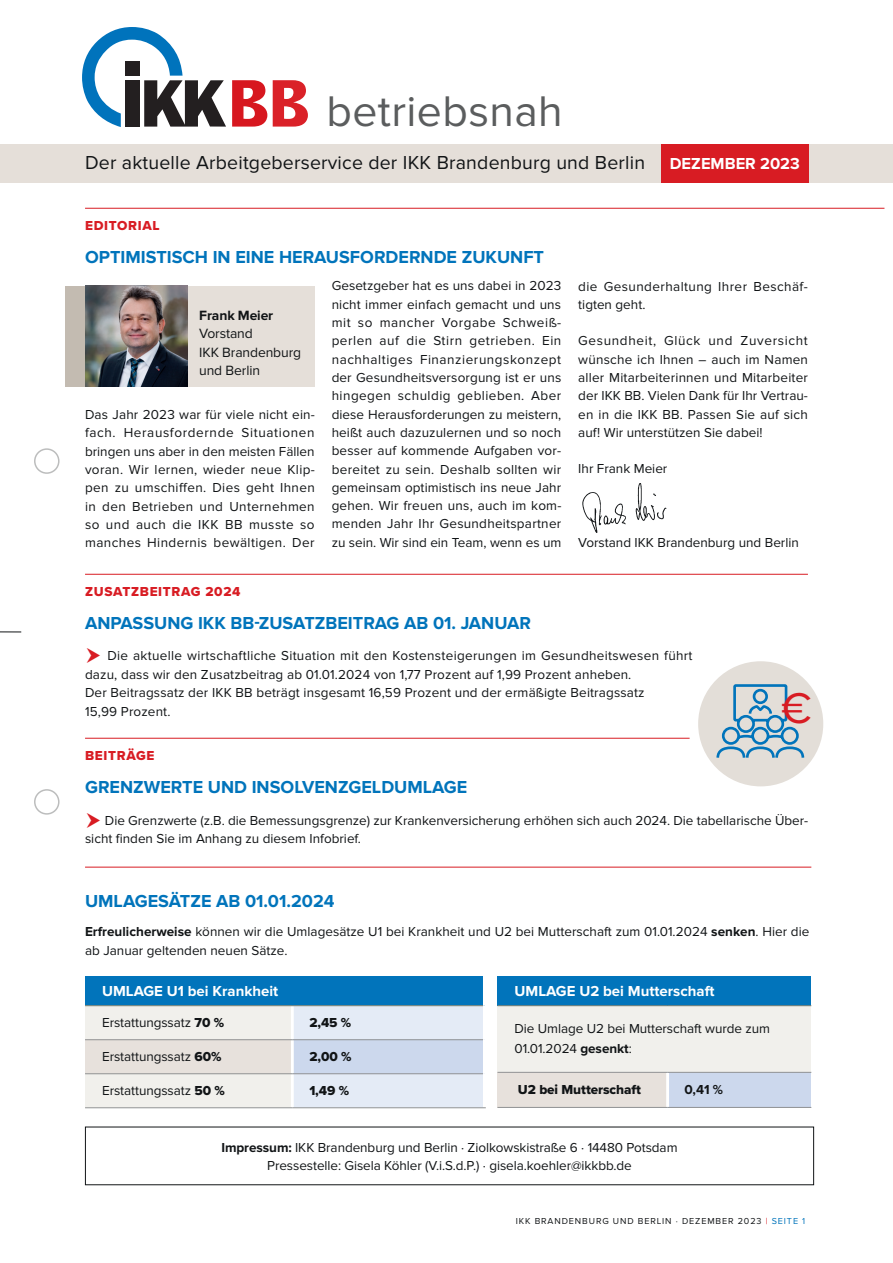
<style>
.page{position:relative;width:893px;height:1263px;background:#fff}
.page>*{position:absolute;margin:0;border:0;box-sizing:border-box;transform-origin:0 0}
.t1{font:44.55px "Proxima Nova";color:#d81c23}
.t2{font:44.4px "Proxima Nova";letter-spacing:.01em;color:#5b5d5e}
.t3{font:19.5px "Proxima Nova";letter-spacing:.01em;color:#111416}
.t4{font:700 18px "Proxima Nova";color:#0174bb}
.t5{font:700 16.5px "Proxima Nova";color:#fff}
.t6{font:700 15px "Proxima Nova";color:#fff}
.t7{font:13.95px/18.6px "Proxima Nova";letter-spacing:-.01em;color:#111416}
.t8{font:700 13.95px "Proxima Nova";letter-spacing:-.01em;color:#111416}
.t9{font:13.5px/18.3px "Proxima Nova";color:#111416}
.t10{font:13.5px/18.3px "Proxima Nova";letter-spacing:.03em;color:#111416}
.t11{font:13.5px "Proxima Nova Extrabld";letter-spacing:.05em;color:#d81c23}
.t12{font:13.5px "Proxima Nova Extrabld";letter-spacing:-.005em;color:#111416}
.t13{font:700 13.5px "Proxima Nova";color:#111416}
.t14{font:9px "Proxima Nova";letter-spacing:.1em;color:#111416}
.s1{font-weight:700}
.s2{font-family:"Proxima Nova Extrabld"}
.s3{color:#d81c23}
.s4{color:#0174bb}
</style>
<div class="page">
<div style="left:34px;top:448px;width:26px;height:26px;border:2px solid #bcbdbd;border-radius:50%"></div>
<div style="left:34px;top:789px;width:26px;height:26px;border:2px solid #bcbdbd;border-radius:50%"></div>
<svg style="left:0;top:631px;width:21px;height:1px"></svg>
<div style="left:0;top:144px;width:893px;height:39px;background:#e5dfd9"></div>
<svg style="left:82px;top:27px;width:144px;height:100px"></svg>
<div style="left:125px;top:62px;width:15px;height:14px;background:#231f20"></div>
<div style="left:125px;top:80px;width:15px;height:47px;background:#231f20"></div>
<svg style="left:232px;top:80px;width:35px;height:47px"></svg>
<svg style="left:273px;top:80px;width:35px;height:47px"></svg>
<hr style="left:85px;top:208px;width:799px;height:1px;background:#d81c23">
<hr style="left:85px;top:574px;width:723px;height:1px;background:#d81c23">
<img style="left:582px;top:483px;width:85px;height:50px">
<div style="left:66px;top:286px;width:249px;height:100px;background:#e5dfd9"></div>
<img style="left:85px;top:286px;width:103px;height:100px">
<div style="left:66px;top:286px;width:19px;height:100px;background:#c3bbb1"></div>
<div style="left:661px;top:144px;width:148px;height:39px;background:#d81c23"></div>
<div style="left:698px;top:661px;width:125px;height:125px;background:#e3ded8;border-radius:50%"></div>
<svg style="left:716px;top:684px;width:89px;height:74px"></svg>
<hr style="left:85px;top:738px;width:605px;height:1px;background:#d81c23">
<hr style="left:85px;top:867px;width:726px;height:1px;background:#d81c23">
<div style="left:85px;top:976px;width:399px;height:30px;background:#0174bb"></div>
<svg style="left:85px;top:1006px;width:398px;height:101px"></svg>
<div style="left:85px;top:1040px;width:207px;height:34px;background:#e7e1dc"></div>
<div style="left:292px;top:1040px;width:192px;height:34px;background:#ccd8ed"></div>
<hr style="left:483px;top:976px;width:3px;height:30px;background:#fff">
<hr style="left:291px;top:1006px;width:3px;height:33px;background:#fff">
<hr style="left:291px;top:1040px;width:3px;height:33px;background:#fff">
<hr style="left:483px;top:1040px;width:3px;height:34px;background:#fff">
<hr style="left:291px;top:1074px;width:3px;height:33px;background:#fff">
<hr style="left:85px;top:1039px;width:207px;height:1px;background:#919394">
<hr style="left:292px;top:1039px;width:191px;height:1px;background:#919394">
<hr style="left:85px;top:1073px;width:207px;height:1px;background:#919394">
<hr style="left:292px;top:1073px;width:191px;height:1px;background:#919394">
<hr style="left:85px;top:1107px;width:207px;height:1px;background:#919394">
<hr style="left:292px;top:1107px;width:194px;height:1px;background:#919394">
<hr style="left:85px;top:1005px;width:207px;height:1px;background:#878775">
<hr style="left:292px;top:1005px;width:191px;height:1px;background:#878775">
<div style="left:497px;top:976px;width:314px;height:30px;background:#0174bb"></div>
<div style="left:497px;top:1006px;width:314px;height:66px;background:#f1f0ec"></div>
<div style="left:497px;top:1072px;width:171px;height:35px;background:#e7e1dc"></div>
<div style="left:668px;top:1072px;width:143px;height:35px;background:#ccd8ed"></div>
<hr style="left:666px;top:1073px;width:3px;height:34px;background:#fff">
<hr style="left:497px;top:1072px;width:171px;height:1px;background:#919394">
<hr style="left:668px;top:1072px;width:143px;height:1px;background:#919394">
<hr style="left:497px;top:1107px;width:171px;height:1px;background:#919394">
<hr style="left:668px;top:1107px;width:143px;height:1px;background:#919394">
<hr style="left:497px;top:1005px;width:171px;height:1px;background:#878775">
<hr style="left:668px;top:1005px;width:143px;height:1px;background:#878775">
<h2 class="t2" style="left:326px;top:86px;width:238px">betriebsnah</h2>
<h3 class="t3" style="left:85px;top:152px;width:561px">Der aktuelle Arbeitgeberservice der IKK Brandenburg und Berlin</h3>
<p class="t11" style="left:85px;top:215px;width:76px">EDITORIAL</p>
<h3 class="t4" style="left:85px;top:247px;width:461px">OPTIMISTISCH IN EINE HERAUSFORDERNDE ZUKUNFT</h3>
<p class="t5" style="left:670px;top:154px;width:132px">DEZEMBER 2023</p>
<p class="t8" style="left:199px;top:307px;width:76px">Frank Meier</p>
<p class="t7" style="left:199px;top:324px;width:103px">Vorstand<br>IKK Brandenburg und Berlin</p>
<p class="t9" style="left:85px;top:406px;width:231px;text-align:justify">Das Jahr 2023 war für viele nicht ein&shy;fach. Herausfordernde Situationen bringen uns aber in den meisten Fällen voran. Wir lernen, wieder neue Klip&shy;pen zu umschiffen. Dies geht Ihnen in den Betrieben und Unternehmen so und auch die IKK BB musste so manches Hindernis bewältigen. Der</p>
<p class="t9" style="left:332px;top:277px;width:231px;text-align:justify">Gesetzgeber hat es uns dabei in 2023 nicht immer einfach gemacht und uns mit so mancher Vorgabe Schweiß&shy;perlen auf die Stirn getrieben. Ein nachhaltiges Finanzierungskonzept der Gesundheitsversorgung ist er uns hingegen schuldig geblieben. Aber diese Herausforderungen zu meistern, heißt auch dazuzulernen und so noch besser auf kommende Aufgaben vor&shy;bereitet zu sein. Deshalb sollten wir gemeinsam optimistisch ins neue Jahr gehen. Wir freuen uns, auch im kom&shy;menden Jahr Ihr Gesundheitspartner zu sein. Wir sind ein Team, wenn es um</p>
<p class="t10" style="left:578px;top:277px;width:231px">die Gesunderhaltung Ihrer Beschäf&shy;tigten geht.</p>
<p class="t9" style="left:578px;top:332px;width:231px;text-align:justify">Gesundheit, Glück und Zuversicht wünsche ich Ihnen – auch im Namen aller Mitarbeiterinnen und Mitarbeiter der IKK BB. Vielen Dank für Ihr Vertrau&shy;en in die IKK BB. Passen Sie auf sich auf! Wir unterstützen Sie dabei!</p>
<p class="t9" style="left:578px;top:460px;width:91px">Ihr Frank Meier</p>
<p class="t9" style="left:578px;top:533px;width:222px">Vorstand IKK Brandenburg und Berlin</p>
<p class="t11" style="left:85px;top:581px;width:157px">ZUSATZBEITRAG 2024</p>
<h3 class="t4" style="left:85px;top:613px;width:447px">ANPASSUNG IKK BB-ZUSATZBEITRAG AB 01. JANUAR</h3>
<p class="t9" style="left:85px;top:646px;width:609px;line-height:18.8px;text-indent:22px">Die aktuelle wirtschaftliche Situation mit den Kostensteigerungen im Gesundheitswesen führt dazu, dass wir den Zusatzbeitrag ab 01.01.2024 von 1,77 Prozent auf 1,99 Prozent anheben.<br>Der Beitragssatz der IKK BB beträgt insgesamt 16,59 Prozent und der ermäßigte Beitragssatz<br>15,99 Prozent.</p>
<p class="t11" style="left:85px;top:745px;width:71px">BEITRÄGE</p>
<h3 class="t4" style="left:85px;top:777px;width:384px">GRENZWERTE UND INSOLVENZGELDUMLAGE</h3>
<h1 class="t1" style="left:781px;top:683px;width:32px">€</h1>
<p class="t9" style="left:85px;top:811px;width:725px;line-height:18.8px;text-indent:20px">Die Grenzwerte (z.B. die Bemessungsgrenze) zur Krankenversicherung erhöhen sich auch 2024. Die tabellarische Über&shy;sicht finden Sie im Anhang zu diesem Infobrief.</p>
<h3 class="t4" style="left:85px;top:890px;width:251px">UMLAGESÄTZE AB 01.01.2024</h3>
<p class="t9" style="left:85px;top:922px;width:726px;line-height:18.8px"><span class="s1">Erfreulicherweise</span> können wir die Umlagesätze U1 bei Krankheit und U2 bei Mutterschaft zum 01.01.2024 <span class="s1">senken</span>. Hier die ab Januar geltenden neuen Sätze.</p>
<p class="t6" style="left:102px;top:983px;width:178px">UMLAGE U1 bei Krankheit</p>
<p class="t9" style="left:102px;top:1013px;width:124px">Erstattungssatz <span class="s2">70 %</span></p>
<p class="t12" style="left:309px;top:1012px;width:43px">2,45 %</p>
<p class="t9" style="left:102px;top:1047px;width:121px">Erstattungssatz <span class="s2">60%</span></p>
<p class="t12" style="left:309px;top:1046px;width:44px">2,00 %</p>
<p class="t9" style="left:102px;top:1081px;width:124px">Erstattungssatz <span class="s2">50 %</span></p>
<p class="t12" style="left:309px;top:1080px;width:41px">1,49 %</p>
<p class="t6" style="left:514px;top:983px;width:202px">UMLAGE U2 bei Mutterschaft</p>
<p class="t9" style="left:514px;top:1019px;width:257px;line-height:19.5px">Die Umlage U2 bei Mutterschaft wurde zum<br>01.01.2024 <span class="s1">gesenkt</span>:</p>
<p class="t12" style="left:518px;top:1079px;width:125px">U2 bei Mutterschaft</p>
<p class="t13" style="left:685px;top:1081px;width:40px">0,41 %</p>
<p class="t9" style="left:221px;top:1139px;width:458px;text-align:center"><span class="s1">Impressum:</span> IKK Brandenburg und Berlin · Ziolkowskistraße 6 · 14480 Potsdam<br>Pressestelle: Gisela Köhler (V.i.S.d.P.) · gisela.koehler@ikkbb.de</p>
<p class="t14" style="left:516px;top:1216px;width:291px">IKK BRANDENBURG UND BERLIN · DEZEMBER 2023 <span class="s3">|</span> <span class="s4">SEITE 1</span></p>
</div>
